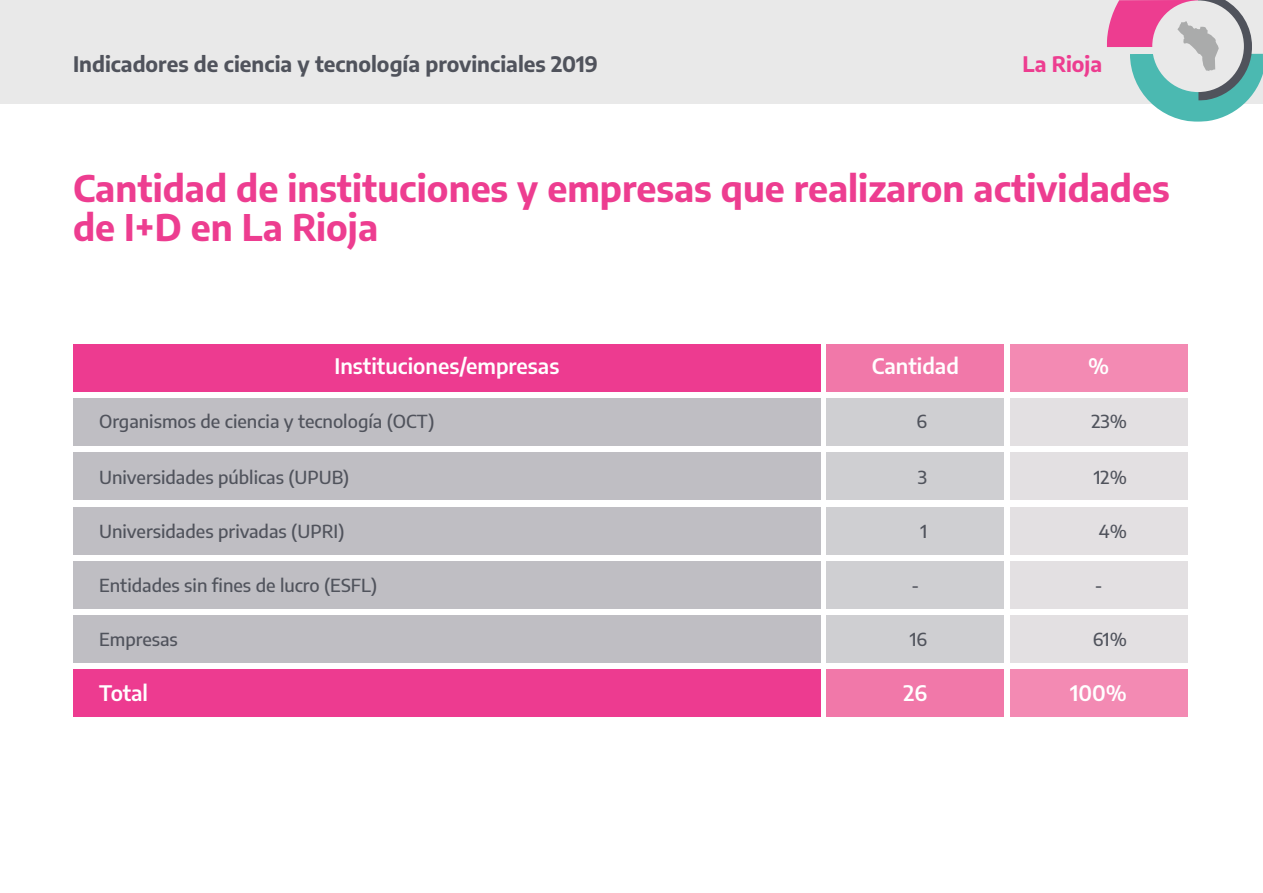
<style>
.page{position:relative;width:1263px;height:893px;background:#fff}
.page>*{position:absolute;margin:0;border:0;box-sizing:border-box;transform-origin:0 0}
.t1{font:700 36px/39px "Encode Sans";color:#ed3d90}
.t2{font:700 21px "Encode Sans";color:#50535c}
.t3{font:600 21px "Encode Sans";color:#fff}
.t4{font:700 21px "Encode Sans";color:#ed3d90}
.t5{font:500 18px "Encode Sans";color:#50535c}
</style>
<div class="page">
<div style="left:0;top:0;width:1263px;height:103px;background:#e9e9e9"></div>
<svg style="left:1107px;top:0;width:156px;height:122px"></svg>
<div style="left:73px;top:344px;width:748px;height:48px;background:#ed3b90"></div>
<div style="left:827px;top:344px;width:177px;height:48px;background:#f178a9"></div>
<div style="left:1010px;top:344px;width:177px;height:48px;background:#f38ab3"></div>
<div style="left:73px;top:670px;width:748px;height:47px;background:#ed3b90"></div>
<div style="left:827px;top:670px;width:177px;height:47px;background:#f178a9"></div>
<div style="left:1010px;top:670px;width:177px;height:47px;background:#f38ab3"></div>
<div style="left:73px;top:398px;width:748px;height:48px;background:#bfbec3"></div>
<div style="left:827px;top:398px;width:177px;height:48px;background:#cfcfd2"></div>
<div style="left:1010px;top:398px;width:177px;height:48px;background:#e3e0e2"></div>
<div style="left:73px;top:453px;width:748px;height:47px;background:#bfbec3"></div>
<div style="left:827px;top:453px;width:177px;height:47px;background:#cfcfd2"></div>
<div style="left:1010px;top:453px;width:177px;height:47px;background:#e3e0e2"></div>
<div style="left:73px;top:507px;width:748px;height:47px;background:#bfbec3"></div>
<div style="left:827px;top:507px;width:177px;height:47px;background:#cfcfd2"></div>
<div style="left:1010px;top:507px;width:177px;height:47px;background:#e3e0e2"></div>
<div style="left:73px;top:561px;width:748px;height:48px;background:#bfbec3"></div>
<div style="left:827px;top:561px;width:177px;height:48px;background:#cfcfd2"></div>
<div style="left:1010px;top:561px;width:177px;height:48px;background:#e3e0e2"></div>
<div style="left:73px;top:615px;width:748px;height:48px;background:#bfbec3"></div>
<div style="left:827px;top:615px;width:177px;height:48px;background:#cfcfd2"></div>
<div style="left:1010px;top:615px;width:177px;height:48px;background:#e3e0e2"></div>
<p class="t2" style="left:73px;top:49px;width:526px">Indicadores de ciencia y tecnología provinciales 2019</p>
<p class="t4" style="left:1022px;top:49px;width:81px">La Rioja</p>
<h1 class="t1" style="left:73px;top:167px;width:1098px">Cantidad de instituciones y empresas que realizaron actividades de I+D en La Rioja</h1>
<p class="t3" style="left:335px;top:351px;width:226px">Instituciones/empresas</p>
<p class="t3" style="left:872px;top:351px;width:88px">Cantidad</p>
<p class="t3" style="left:1088px;top:351px;width:23px">%</p>
<p class="t5" style="left:99px;top:408px;width:337px">Organismos de ciencia y tecnología (OCT)</p>
<p class="t5" style="left:99px;top:464px;width:252px">Universidades públicas (UPUB)</p>
<p class="t5" style="left:99px;top:518px;width:247px">Universidades privadas (UPRI)</p>
<p class="t5" style="left:99px;top:573px;width:279px">Entidades sin fines de lucro (ESFL)</p>
<p class="t5" style="left:99px;top:627px;width:80px">Empresas</p>
<p class="t3" style="left:99px;top:677px;width:50px">Total</p>
<p class="t5" style="left:916px;top:408px;width:12px">6</p>
<p class="t5" style="left:1091px;top:408px;width:37px">23%</p>
<p class="t5" style="left:918px;top:464px;width:11px">3</p>
<p class="t5" style="left:1094px;top:464px;width:35px">12%</p>
<p class="t5" style="left:1099px;top:518px;width:30px">4%</p>
<p class="t5" style="left:920px;top:518px;width:8px">1</p>
<p class="t5" style="left:911px;top:573px;width:9px">-</p>
<p class="t5" style="left:1095px;top:573px;width:9px">-</p>
<p class="t5" style="left:910px;top:627px;width:19px">16</p>
<p class="t3" style="left:904px;top:677px;width:25px">26</p>
<p class="t5" style="left:1093px;top:627px;width:36px">61%</p>
<p class="t3" style="left:1070px;top:677px;width:58px">100%</p>
</div>
